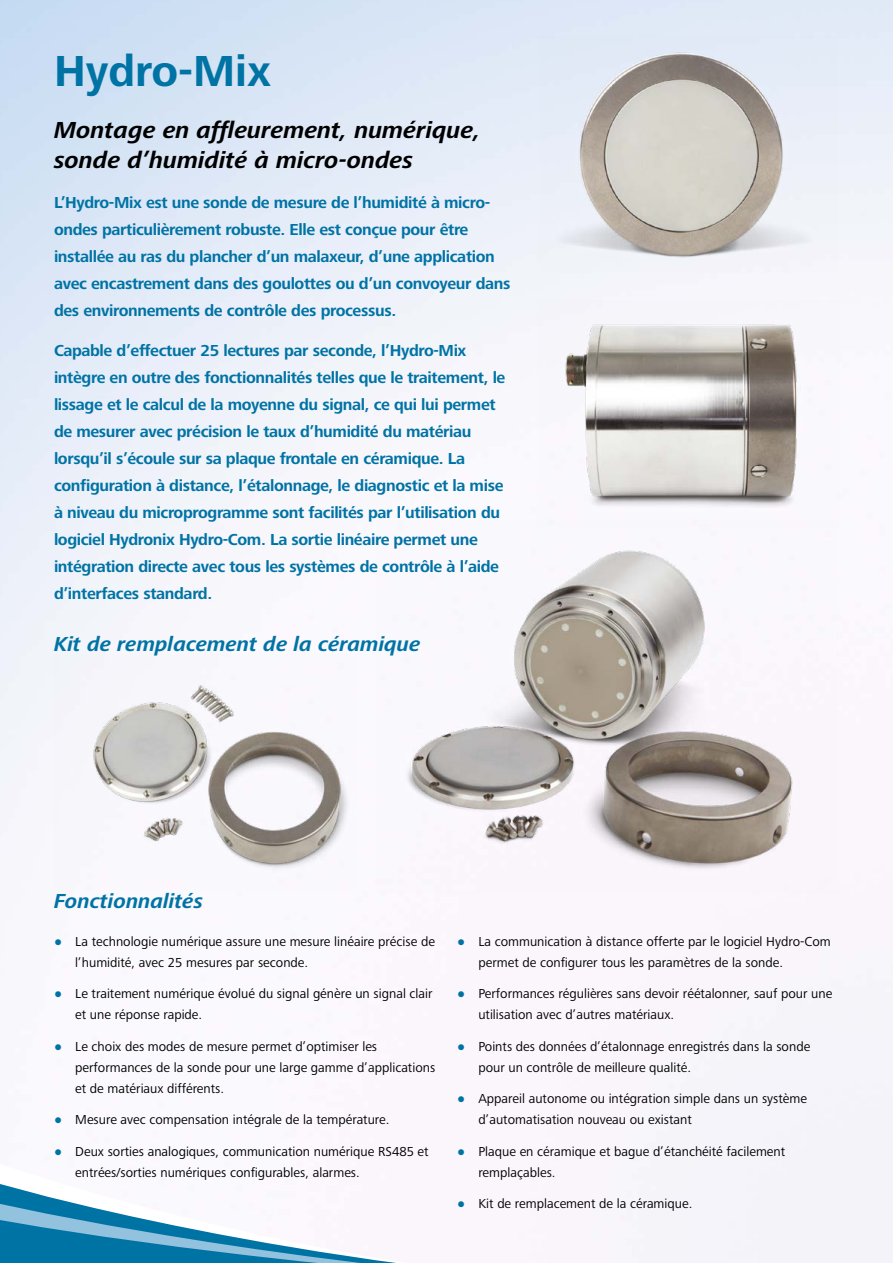
<style>
.page{position:relative;width:893px;height:1263px;background:#fff}
.page>*{position:absolute;margin:0;border:0;box-sizing:border-box;transform-origin:0 0}
.t1{font:700 45px "Frutiger Next LTW1 G";color:#0073a5}
.t2{font:italic 700 24px/30px "Frutiger Next LTW1 G";color:#000}
.t3{font:italic 700 21px "Frutiger Next LTW1 G";color:#0073a5}
.t4{font:700 16.5px/27px "Frutiger Next LTW1 G";letter-spacing:-.02em;color:#0073a5}
.t5{font:13.5px/21px "Frutiger Next LTW1 G";color:#000}
.s1{font-family:"Helvetica";color:#0073a5}
</style>
<div class="page">
<img style="left:0;top:0;width:893px;height:1263px">
<img style="left:538px;top:301px;width:301px;height:220px">
<img style="left:376px;top:521px;width:463px;height:371px">
<img style="left:539px;top:36px;width:298px;height:236px">
<img style="left:54px;top:654px;width:301px;height:236px">
<h1 class="t1" style="left:54px;top:46px;width:218px">Hydro-Mix</h1>
<h2 class="t2" style="left:54px;top:116px;width:428px">Montage en affleurement, numérique, sonde d’humidité à micro-ondes</h2>
<p class="t4" style="left:54px;top:189px;width:458px">L’Hydro-Mix est une sonde de mesure de l’humidité à micro&shy;ondes particulièrement robuste. Elle est conçue pour être installée au ras du plancher d’un malaxeur, d’une application avec encastrement dans des goulottes ou d’un convoyeur dans des environnements de contrôle des processus.</p>
<p class="t4" style="left:54px;top:338px;width:453px">Capable d’effectuer 25 lectures par seconde, l’Hydro-Mix intègre en outre des fonctionnalités telles que le traitement, le lissage et le calcul de la moyenne du signal, ce qui lui permet de mesurer avec précision le taux d’humidité du matériau lorsqu’il s’écoule sur sa plaque frontale en céramique. La configuration à distance, l’étalonnage, le diagnostic et la mise à niveau du microprogramme sont facilités par l’utilisation du logiciel Hydronix Hydro-Com. La sortie linéaire permet une intégration directe avec tous les systèmes de contrôle à l’aide d’interfaces standard.</p>
<h3 class="t3" style="left:54px;top:631px;width:368px">Kit de remplacement de la céramique</h3>
<h3 class="t3" style="left:54px;top:888px;width:150px">Fonctionnalités</h3>
<p class="t5" style="left:75px;top:931px;width:361px;text-indent:-21px"><span class="s1">●</span> La technologie numérique assure une mesure linéaire précise de l’humidité, avec 25 mesures par seconde.</p>
<p class="t5" style="left:75px;top:983px;width:359px;text-indent:-21px"><span class="s1">●</span> Le traitement numérique évolué du signal génère un signal clair et une réponse rapide.</p>
<p class="t5" style="left:75px;top:1036px;width:362px;text-indent:-21px"><span class="s1">●</span> Le choix des modes de mesure permet d’optimiser les performances de la sonde pour une large gamme d’applications et de matériaux différents.</p>
<p class="t5" style="left:54px;top:1109px;width:337px"><span class="s1">●</span> Mesure avec compensation intégrale de la température.</p>
<p class="t5" style="left:75px;top:1141px;width:355px;text-indent:-21px"><span class="s1">●</span> Deux sorties analogiques, communication numérique RS485 et entrées/sorties numériques configurables, alarmes.</p>
<p class="t5" style="left:478px;top:931px;width:354px;text-indent:-21px"><span class="s1">●</span> La communication à distance offerte par le logiciel Hydro-Com permet de configurer tous les paramètres de la sonde.</p>
<p class="t5" style="left:478px;top:983px;width:355px;text-indent:-21px"><span class="s1">●</span> Performances régulières sans devoir réétalonner, sauf pour une utilisation avec d’autres matériaux.</p>
<p class="t5" style="left:478px;top:1036px;width:333px;text-indent:-21px"><span class="s1">●</span> Points des données d’étalonnage enregistrés dans la sonde pour un contrôle de meilleure qualité.</p>
<p class="t5" style="left:478px;top:1088px;width:330px;text-indent:-21px"><span class="s1">●</span> Appareil autonome ou intégration simple dans un système d’automatisation nouveau ou existant</p>
<p class="t5" style="left:478px;top:1141px;width:308px;text-indent:-21px"><span class="s1">●</span> Plaque en céramique et bague d’étanchéité facilement remplaçables.</p>
<p class="t5" style="left:457px;top:1193px;width:237px"><span class="s1">●</span> Kit de remplacement de la céramique.</p>
</div>
